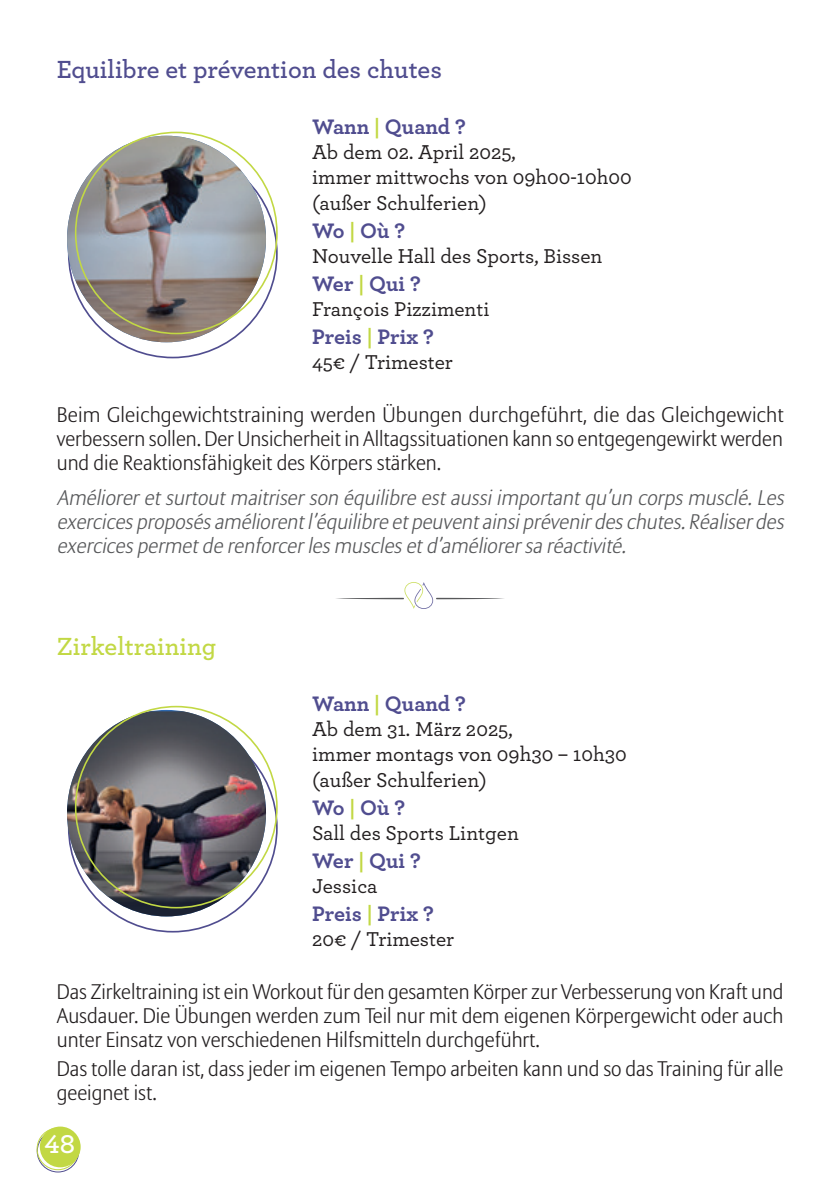
<style>
.page{position:relative;width:840px;height:1191px;background:#fff}
.page>*{position:absolute;margin:0;border:0;box-sizing:border-box;transform-origin:0 0}
.t1{font:600 27px "Archer";color:#fff}
.t2{font:600 26px "Archer";color:#504d8f}
.t3{font:600 26px "Archer";color:#c2d844}
.t4{font:700 22px "Archer";color:#504d8f}
.t5{font:300 21px/24px "Allianz Sans";color:#231f20;text-align:justify}
.t6{font:500 21px/25.2px "Archer";color:#231f20}
.t7{font:italic 300 21px/24px "Allianz Sans";color:#57585a;text-align:justify}
.s1{color:#c2d844}
</style>
<div class="page">
<div style="left:37px;top:1130px;width:42px;height:42px;border:1px solid #504d8f;border-radius:50%"></div>
<div style="left:40px;top:1126px;width:41px;height:41px;background:#c2d844;border-radius:50%"></div>
<div style="left:37px;top:1128px;width:42px;height:41px;border:1px solid #c2d844;border-radius:50%"></div>
<svg style="left:336px;top:582px;width:168px;height:27px"></svg>
<img style="left:67px;top:136px;width:199px;height:206px">
<img style="left:67px;top:711px;width:199px;height:205px">
<p class="t2" style="left:57px;top:49px;width:386px">Equilibre et prévention des chutes</p>
<p class="t4" style="left:312px;top:109px;width:155px">Wann <span class="s1">|</span> Quand ?</p>
<p class="t6" style="left:312px;top:138px;width:321px">Ab dem 02. April 2025,<br>immer mittwochs von 09h00-10h00 (außer Schulferien)</p>
<p class="t4" style="left:312px;top:213px;width:95px">Wo <span class="s1">|</span> Où ?</p>
<p class="t6" style="left:312px;top:242px;width:291px">Nouvelle Hall des Sports, Bissen</p>
<p class="t4" style="left:312px;top:266px;width:110px">Wer <span class="s1">|</span> Qui ?</p>
<p class="t6" style="left:312px;top:295px;width:179px">François Pizzimenti</p>
<p class="t4" style="left:312px;top:319px;width:123px">Preis <span class="s1">|</span> Prix ?</p>
<p class="t6" style="left:312px;top:348px;width:142px">45€ / Trimester</p>
<p class="t5" style="left:57px;top:403px;width:728px">Beim Gleichgewichtstraining werden Übungen durchgeführt, die das Gleichgewicht verbessern sollen. Der Unsicherheit in Alltagssituationen kann so entgegengewirkt werden und die Reaktionsfähigkeit des Körpers stärken.</p>
<p class="t7" style="left:57px;top:486px;width:732px">Amélioreretsurtoutmaitriserson équilibre estaussiimportantqu’un corpsmusclé.Les exercicesproposésaméliorentl’équilibre etpeuventainsiprévenirdeschutes.Réaliserdes exercicespermetde renforcerlesmusclesetd’améliorersa réactivité.</p>
<p class="t3" style="left:57px;top:626px;width:161px">Zirkeltraining</p>
<p class="t4" style="left:312px;top:686px;width:155px">Wann <span class="s1">|</span> Quand ?</p>
<p class="t6" style="left:312px;top:715px;width:316px">Ab dem 31. März 2025,<br>immer montags von 09h30 – 10h30 (außer Schulferien)</p>
<p class="t4" style="left:312px;top:790px;width:95px">Wo <span class="s1">|</span> Où ?</p>
<p class="t6" style="left:312px;top:819px;width:208px">Sall des Sports Lintgen</p>
<p class="t4" style="left:312px;top:843px;width:110px">Wer <span class="s1">|</span> Qui ?</p>
<p class="t6" style="left:312px;top:872px;width:67px">Jessica</p>
<p class="t4" style="left:312px;top:896px;width:123px">Preis <span class="s1">|</span> Prix ?</p>
<p class="t6" style="left:312px;top:925px;width:143px">20€ / Trimester</p>
<p class="t5" style="left:57px;top:980px;width:727px">Das Zirkeltraining ist ein Workout für den gesamten Körper zur Verbesserung von Kraft und Ausdauer. Die Übungen werden zum Teil nur mit dem eigenen Körpergewicht oder auch unter Einsatz von verschiedenen Hilfsmitteln durchgeführt.</p>
<p class="t5" style="left:57px;top:1057px;width:727px">Das tolle daran ist, dass jeder im eigenen Tempo arbeiten kann und so das Training für alle geeignet ist.</p>
<p class="t1" style="left:44px;top:1124px;width:32px">48</p>
</div>
